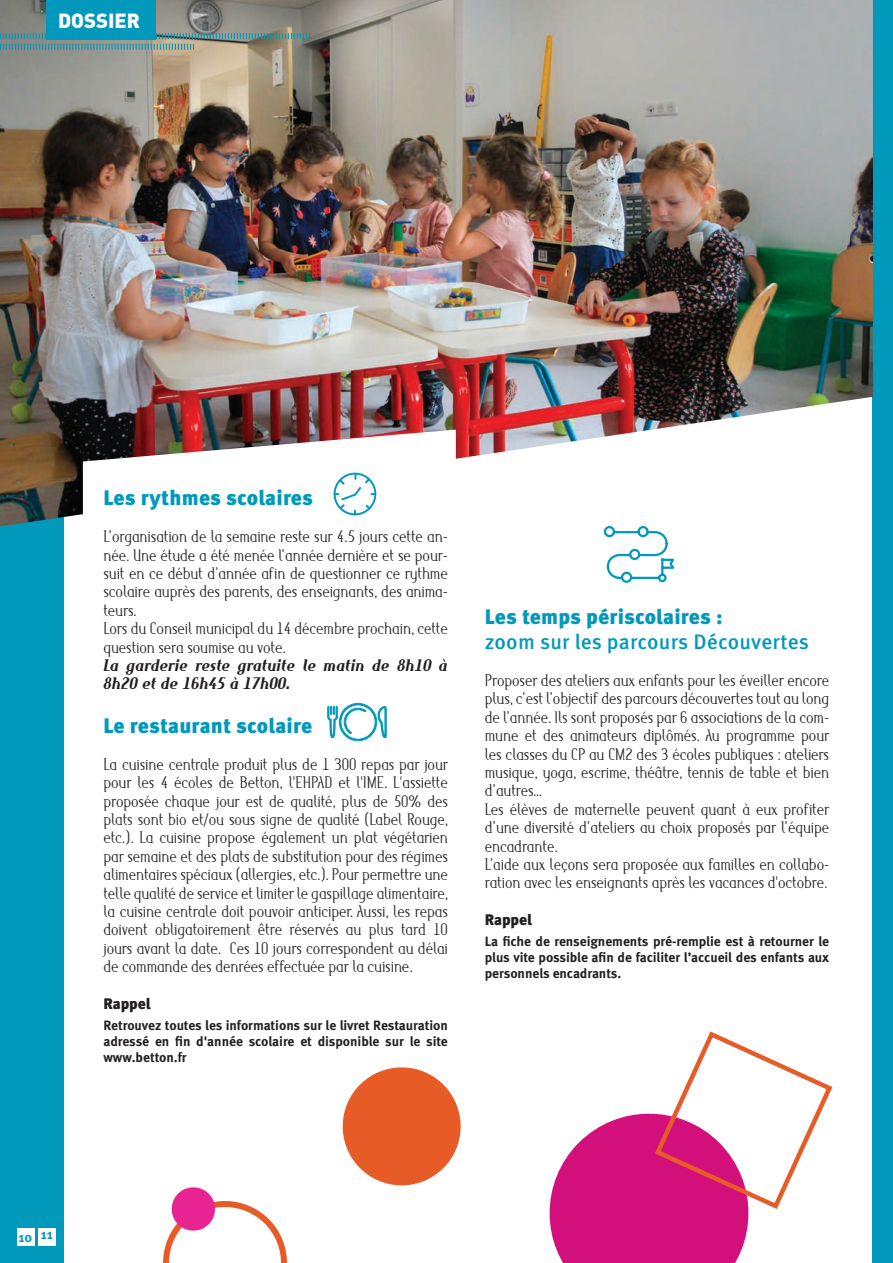
<style>
.page{position:relative;width:893px;height:1263px;background:#09b}
.page>*{position:absolute;margin:0;border:0;box-sizing:border-box;transform-origin:0 0}
.t1{font:900 21px "Meta Pro";letter-spacing:.005em;color:#09b}
.t2{font:500 21px "Meta Pro";letter-spacing:.005em;color:#09b}
.t3{font:20.25px "DIN Black Alternate";color:#fff}
.t4{font:300 17.4px/18.5px "Maverick";letter-spacing:-.005em;color:#231f20;scale:.88 1}
.t5{font:italic 700 17.4px/18.5px "Maverick";letter-spacing:-.005em;color:#231f20;scale:.88 1}
.t6{font:900 15.3px "Meta Pro";letter-spacing:-.005em;color:#231f20}
.t7{font:700 13.8px "Meta Pro";color:#09b}
.t8{font:700 13.5px/16.2px "Meta Pro";letter-spacing:-.005em;color:#231f20;text-align:justify}
</style>
<div class="page">
<div style="left:64px;top:197px;width:808px;height:1066px;background:#fff"></div>
<img style="left:0;top:0;width:873px;height:526px">
<div style="left:46px;top:0;width:110px;height:39px;background:#09b"></div>
<svg style="left:0;top:33px;width:310px;height:17px"></svg>
<svg style="left:603px;top:525px;width:74px;height:58px"></svg>
<svg style="left:549px;top:1031px;width:284px;height:232px"></svg>
<svg style="left:327px;top:702px;width:60px;height:39px"></svg>
<svg style="left:83px;top:430px;width:373px;height:90px"></svg>
<svg style="left:342px;top:1067px;width:119px;height:119px"></svg>
<svg style="left:163px;top:1187px;width:124px;height:76px"></svg>
<div style="left:17px;top:1228px;width:17px;height:17px;background:#fff"></div>
<div style="left:38px;top:1228px;width:17px;height:17px;background:#fff"></div>
<p class="t3" style="left:58px;top:7px;width:84px">DOSSIER</p>
<p class="t1" style="left:103px;top:485px;width:211px">Les rythmes scolaires</p>
<p class="t4" style="left:103px;top:527px;width:393px">L’organisation de la semaine reste sur 4.5 jours cette an&shy;née. Une étude a été menée l’année dernière et se pour&shy;suit en ce début d’année afin de questionner ce rythme scolaire auprès des parents, des enseignants, des anima&shy;teurs.<br>Lors du Conseil municipal du 14 décembre prochain, cette question sera soumise au vote.</p>
<p class="t5" style="left:103px;top:656px;width:393px">La garderie reste gratuite le matin de 8h10 à<br>8h20 et de 16h45 à 17h00.</p>
<p class="t1" style="left:103px;top:712px;width:210px">Le restaurant scolaire</p>
<p class="t4" style="left:103px;top:755px;width:394px;text-align:justify">La cuisine centrale produit plus de 1 300 repas par jour pour les 4 écoles de Betton, l'EHPAD et l'IME. L'assiette proposée chaque jour est de qualité, plus de 50% des plats sont bio et/ou sous signe de qualité (Label Rouge, etc.). La cuisine propose également un plat végétarien par semaine et des plats de substitution pour des régimes alimentaires spéciaux (allergies, etc.). Pour permettre une telle qualité de service et limiter le gaspillage alimentaire, la cuisine centrale doit pouvoir anticiper. Aussi, les repas doivent obligatoirement être réservés au plus tard 10 jours avant la date. Ces 10 jours correspondent au délai de commande des denrées effectuée par la cuisine.</p>
<p class="t6" style="left:103px;top:994px;width:49px">Rappel</p>
<p class="t8" style="left:103px;top:1017px;width:346px">Retrouvez toutes les informations sur le livret Restauration adressé en fin d'année scolaire et disponible sur le site www.betton.fr</p>
<p class="t1" style="left:485px;top:603px;width:239px">Les temps périscolaires :</p>
<p class="t2" style="left:485px;top:628px;width:326px">zoom sur les parcours Découvertes</p>
<p class="t4" style="left:485px;top:671px;width:393px">Proposer des ateliers aux enfants pour les éveiller encore plus, c’est l’objectif des parcours découvertes tout au long de l’année. Ils sont proposés par 6 associations de la com&shy;mune et des animateurs diplômés. Au programme pour les classes du CP au CM2 des 3 écoles publiques : ateliers musique, yoga, escrime, théâtre, tennis de table et bien d’autres…<br>Les élèves de maternelle peuvent quant à eux profiter d’une diversité d’ateliers au choix proposés par l’équipe encadrante.<br>L’aide aux leçons sera proposée aux familles en collabo&shy;ration avec les enseignants après les vacances d'octobre.</p>
<p class="t6" style="left:485px;top:910px;width:49px">Rappel</p>
<p class="t8" style="left:485px;top:933px;width:346px">La fiche de renseignements pré-remplie est à retourner le plus vite possible afin de faciliter l’accueil des enfants aux personnels encadrants.</p>
<p class="t7" style="left:19px;top:1227px;width:36px">10 11</p>
</div>
